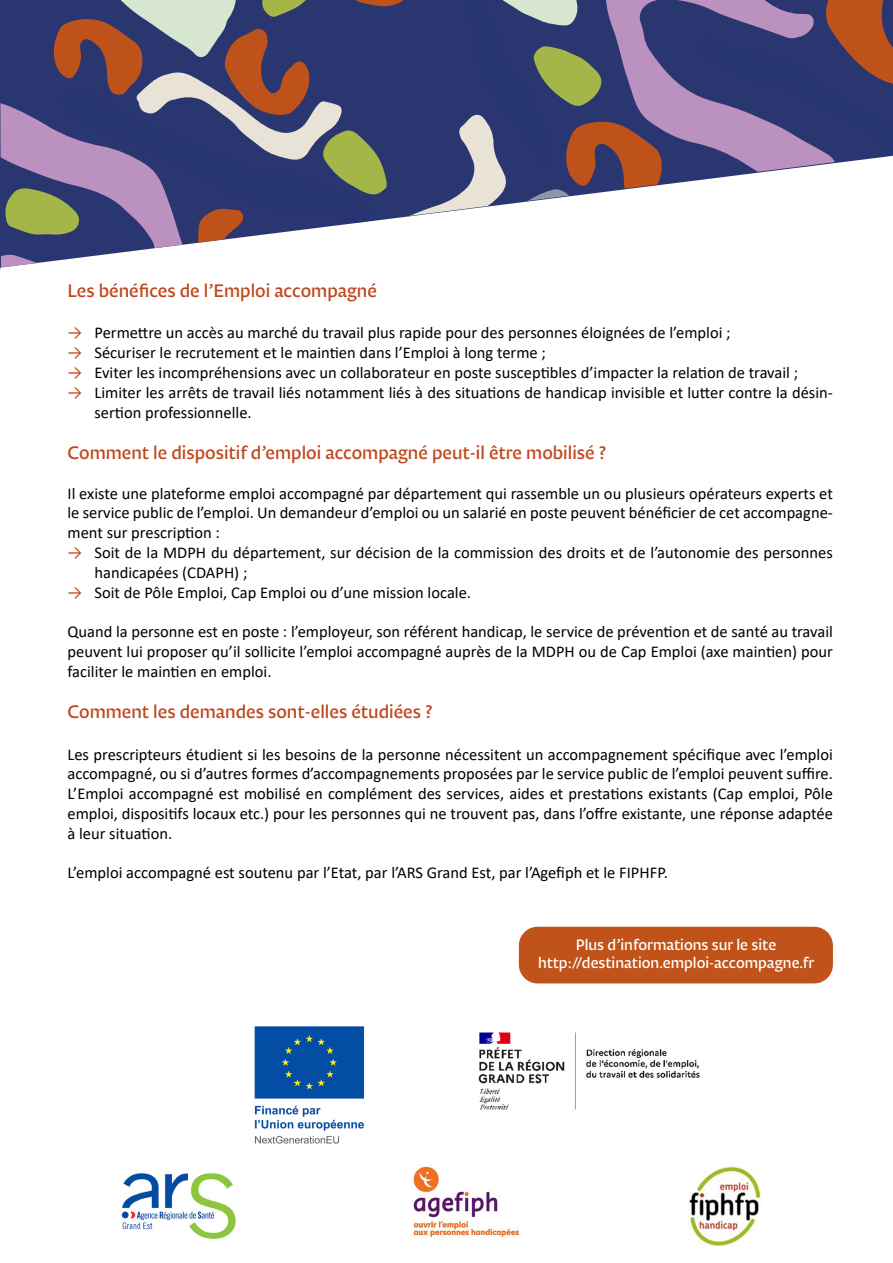
<style>
.page{position:relative;width:893px;height:1263px;background:#fff}
.page>*{position:absolute;margin:0;border:0;box-sizing:border-box;transform-origin:0 0}
.t1{font:18px "Diurnal Display Std";color:#c1471c}
.t2{font:16.5px/19.8px "Calibri";color:#000;text-align:justify}
.t3{font:15px/18px "Diurnal Display Std";color:#fff;text-align:center}
.s1{color:#c1471c}
</style>
<div class="page">
<svg style="left:0;top:0;width:893px;height:268px"></svg>
<img style="left:478px;top:1032px;width:222px;height:78px">
<img style="left:413px;top:1166px;width:107px;height:72px">
<img style="left:689px;top:1166px;width:72px;height:80px">
<div style="left:519px;top:927px;width:314px;height:56px;background:#c0521a;border-radius:19px"></div>
<img style="left:121px;top:1173px;width:115px;height:66px">
<img style="left:254px;top:1026px;width:111px;height:118px">
<p class="t1" style="left:68px;top:279px;width:311px">Les bénéfices de l’Emploi accompagné</p>
<p class="t2" style="left:68px;top:323px;width:665px"><span class="s1">→</span> Permettre un accès au marché du travail plus rapide pour des personnes éloignées de l’emploi ;</p>
<p class="t2" style="left:68px;top:342px;width:480px"><span class="s1">→</span> Sécuriser le recrutement et le maintien dans l’Emploi à long terme ;</p>
<p class="t2" style="left:68px;top:362px;width:732px"><span class="s1">→</span> Eviter les incompréhensions avec un collaborateur en poste susceptibles d’impacter la relation de travail ;</p>
<p class="t2" style="left:95px;top:382px;width:740px;text-indent:-27px"><span class="s1">→</span> Limiter les arrêts de travail liés notamment liés à des situations de handicap invisible et lutter contre la désin&shy;sertion professionnelle.</p>
<p class="t1" style="left:68px;top:441px;width:540px">Comment le dispositif d’emploi accompagné peut-il être mobilisé ?</p>
<p class="t2" style="left:68px;top:483px;width:767px">Il existe une plateforme emploi accompagné par département qui rassemble un ou plusieurs opérateurs experts et le service public de l’emploi. Un demandeur d’emploi ou un salarié en poste peuvent bénéficier de cet accompagne&shy;ment sur prescription :</p>
<p class="t2" style="left:94px;top:542px;width:740px;text-indent:-27px"><span class="s1">→</span> Soit de la MDPH du département, sur décision de la commission des droits et de l’autonomie des personnes handicapées (CDAPH) ;</p>
<p class="t2" style="left:68px;top:582px;width:405px"><span class="s1">→</span> Soit de Pôle Emploi, Cap Emploi ou d’une mission locale.</p>
<p class="t2" style="left:68px;top:621px;width:767px">Quand la personne est en poste : l’employeur, son référent handicap, le service de prévention et de santé au travail peuvent lui proposer qu’il sollicite l’emploi accompagné auprès de la MDPH ou de Cap Emploi (axe maintien) pour faciliter le maintien en emploi.</p>
<p class="t1" style="left:68px;top:700px;width:367px">Comment les demandes sont-elles étudiées ?</p>
<p class="t2" style="left:68px;top:744px;width:767px">Les prescripteurs étudient si les besoins de la personne nécessitent un accompagnement spécifique avec l’emploi accompagné, ou si d’autres formes d’accompagnements proposées par le service public de l’emploi peuvent suffire.<br>L’Emploi accompagné est mobilisé en complément des services, aides et prestations existants (Cap emploi, Pôle emploi, dispositifs locaux etc.) pour les personnes qui ne trouvent pas, dans l’offre existante, une réponse adaptée à leur situation.</p>
<p class="t2" style="left:68px;top:863px;width:602px">L’emploi accompagné est soutenu par l’Etat, par l’ARS Grand Est, par l’Agefiph et le FIPHFP.</p>
<p class="t3" style="left:538px;top:935px;width:278px">Plus d’informations sur le site http://destination.emploi-accompagne.fr</p>
</div>
